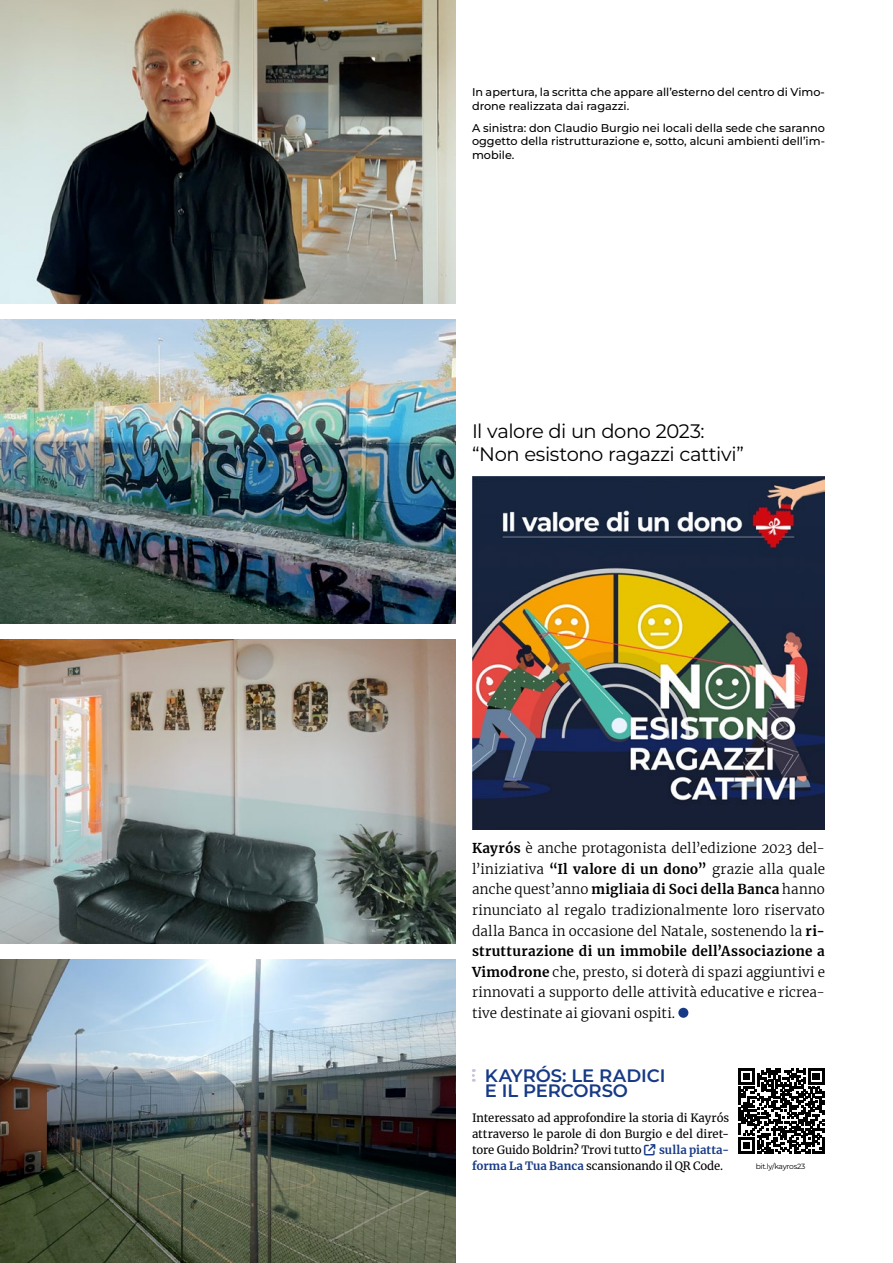
<style>
.page{position:relative;width:893px;height:1263px;background:#fff}
.page>*{position:absolute;margin:0;border:0;box-sizing:border-box;transform-origin:0 0}
.t1{font:19.5px/22.5px "Montserrat";letter-spacing:-.025em;color:#000}
.t2{font:600 18px/15.9px "Montserrat";letter-spacing:-.005em;color:#173a86}
.t3{font:300 13.5px/20.5px "Merriweather";letter-spacing:.005em;color:#000;text-align:justify}
.t4{font:11.4px/15.9px "Merriweather";letter-spacing:-.005em;color:#000;text-align:justify}
.t5{font:700 11.4px/15.9px "Merriweather";letter-spacing:.01em;color:#173a86}
.t6{font:500 11.25px/13.5px "Montserrat";color:#000}
.t7{font:7.5px "Montserrat";letter-spacing:-.03em;color:#000}
.s1{font-weight:700}
.s2{font-weight:400;color:#000}
</style>
<div class="page">
<img style="left:472px;top:476px;width:353px;height:353px">
<div style="left:678px;top:1008px;width:10px;height:10px;background:#173a86;border-radius:50%"></div>
<img style="left:0;top:959px;width:455px;height:304px">
<img style="left:0;top:640px;width:455px;height:303px">
<img style="left:0;top:320px;width:455px;height:303px">
<svg style="left:472px;top:1069px;width:3px;height:13px"></svg>
<svg style="left:738px;top:1068px;width:86px;height:86px"></svg>
<img style="left:0;top:0;width:455px;height:304px">
<p class="t6" style="left:472px;top:85px;width:354px">In apertura, la scritta che appare all’esterno del centro di Vimo&shy;drone realizzata dai ragazzi.</p>
<p class="t6" style="left:472px;top:120px;width:354px;text-align:justify">A sinistra: don Claudio Burgio nei locali della sede che saranno oggetto della ristrutturazione e, sotto, alcuni ambienti dell’im&shy;mobile.</p>
<h1 class="t1" style="left:472px;top:420px;width:273px">Il valore di un dono 2023: “Non esistono ragazzi cattivi”</h1>
<p class="t3" style="left:472px;top:838px;width:354px"><span class="s1">Kayrós</span> è anche protagonista dell’edizione 2023 del&shy;l’iniziativa <span class="s1">“Il valore di un dono”</span> grazie alla quale anche quest’anno <span class="s1">migliaia di Soci della Banca</span> hanno rinunciato al regalo tradizionalmente loro riservato dalla Banca in occasione del Natale, sostenendo la <span class="s1">ri&shy;strutturazione di un immobile dell’Associazione a Vimodrone</span> che, presto, si doterà di spazi aggiuntivi e rinnovati a supporto delle attività educative e ricrea&shy;tive destinate ai giovani ospiti.</p>
<h2 class="t2" style="left:485px;top:1067px;width:182px">KAYRÓS: LE RADICI<br>E IL PERCORSO</h2>
<p class="t4" style="left:472px;top:1109px;width:259px">Interessato ad approfondire la storia di Kayrós attraverso le parole di don Burgio e del diret&shy;tore Guido Boldrin? Trovi tutto</p>
<p class="t5" style="left:472px;top:1141px;width:259px;text-indent:187px">sulla piatta&shy;forma La Tua Banca <span class="s2">scansionando il QR Code.</span></p>
<p class="t7" style="left:756px;top:1162px;width:51px">bit.ly/kayros23</p>
</div>
